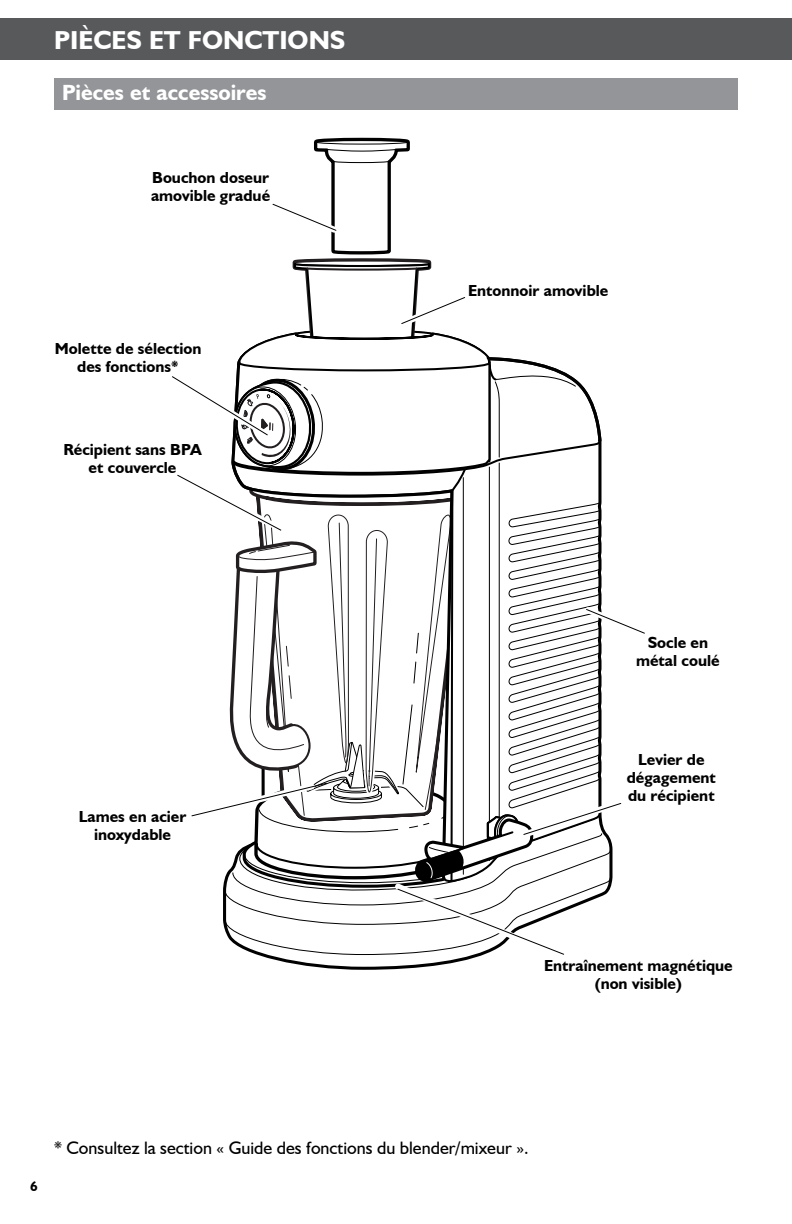
<style>
.page{position:relative;width:792px;height:1224px;background:#fff}
.page>*{position:absolute;margin:0;border:0;box-sizing:border-box;transform-origin:0 0}
.t1{font:700 26px "Humanist 521 BT";color:#fff}
.t2{font:700 22px "Humanist 521 BT";color:#fff}
.t3{font:18px "Humanist 521 BT";color:#000}
.t4{font:700 16px/18px "Humanist 521 BT";color:#000;text-align:center}
.t5{font:700 14px "Humanist 521 BT";color:#000}
</style>
<div class="page">
<div style="left:0;top:18px;width:792px;height:42px;background:#58595b"></div>
<div style="left:54px;top:78px;width:684px;height:32px;background:#939598"></div>
<svg style="left:172px;top:138px;width:473px;height:832px"></svg>
<h1 class="t1" style="left:54px;top:24px;width:226px">Pièces et fonctions</h1>
<h2 class="t2" style="left:62px;top:79px;width:206px">Pièces et accessoires</h2>
<p class="t4" style="left:151px;top:168px;width:121px;text-align:left">Bouchon doseur amovible gradué</p>
<p class="t4" style="left:55px;top:339px;width:148px">Molette de sélection des fonctions*</p>
<p class="t4" style="left:63px;top:440px;width:140px">Récipient sans BPA et couvercle</p>
<p class="t4" style="left:468px;top:281px;width:142px">Entonnoir amovible</p>
<p class="t4" style="left:79px;top:807px;width:109px">Lames en acier inoxydable</p>
<p class="t4" style="left:636px;top:633px;width:85px">Socle en métal coulé</p>
<p class="t4" style="left:627px;top:750px;width:91px">Levier de dégagement du récipient</p>
<p class="t4" style="left:544px;top:956px;width:190px">Entraînement magnétique (non visible)</p>
<p class="t5" style="left:30px;top:1178px;width:9px">6</p>
<p class="t3" style="left:54px;top:1136px;width:476px">* Consultez la section « Guide des fonctions du blender/mixeur ».</p>
</div>
